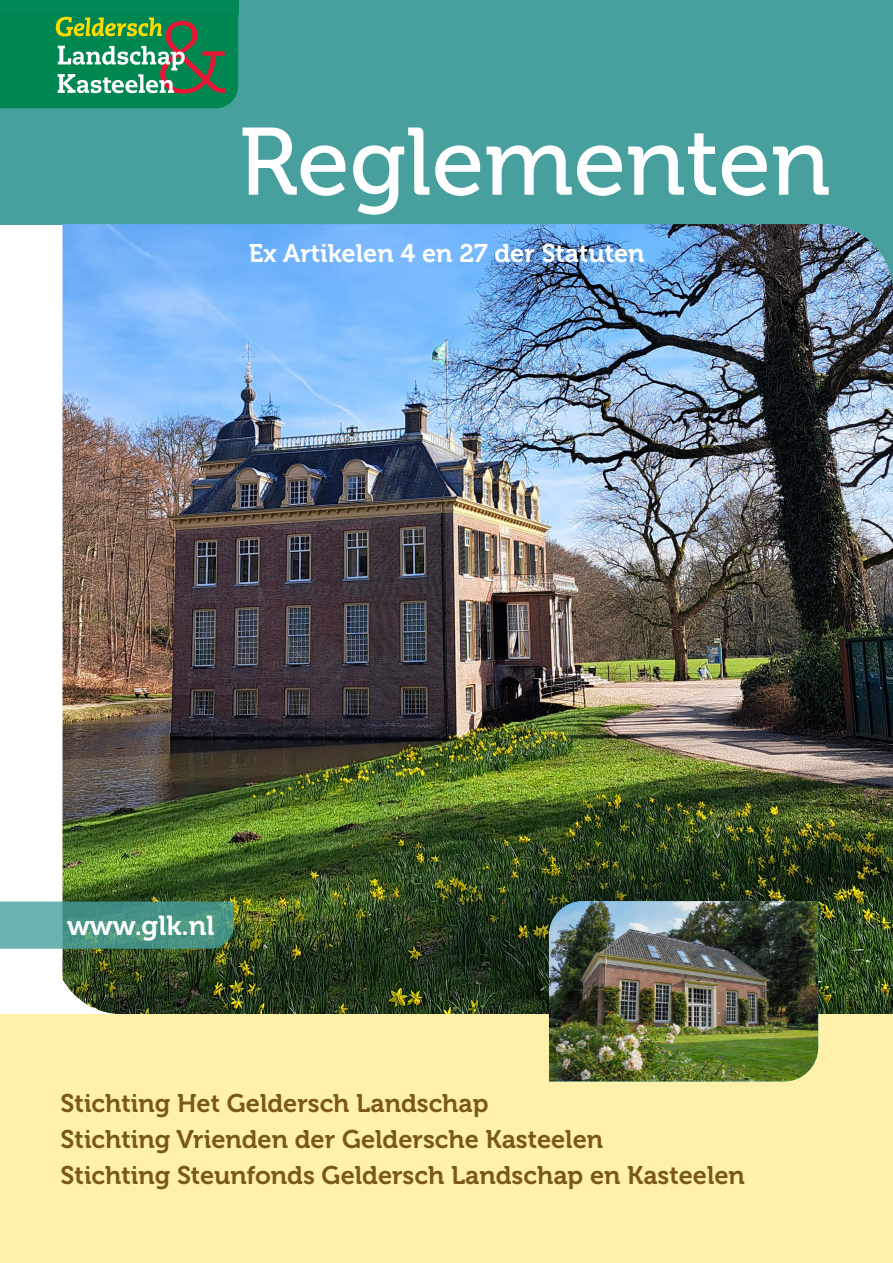
<style>
.page{position:relative;width:893px;height:1263px;background:#fff}
.page>*{position:absolute;margin:0;border:0;box-sizing:border-box;transform-origin:0 0}
.t1{font:95.25px "Museo 500";color:#fff}
.t2{font:27.45px "Museo 700";color:#fff}
.t3{font:25.35px "Museo 700";color:#7a5917}
.t4{font:25.35px "Museo 700";color:#fff}
</style>
<div class="page">
<div style="left:0;top:0;width:893px;height:224px;background:#47a09e"></div>
<img style="left:63px;top:224px;width:830px;height:790px">
<div style="left:0;top:1014px;width:893px;height:249px;background:#fff0aa"></div>
<div style="left:0;top:0;width:238px;height:14px;background:#008856"></div>
<svg style="left:0;top:14px;width:238px;height:94px;background:#2c8e5b"></svg>
<img style="left:549px;top:901px;width:269px;height:180px">
<svg style="left:0;top:901px;width:234px;height:48px;background:#519a8e"></svg>
<p class="t1" style="left:239px;top:110px;width:593px">Reglementen</p>
<p class="t4" style="left:249px;top:239px;width:397px">Ex Artikelen 4 en 27 der Statuten</p>
<p class="t2" style="left:67px;top:911px;width:149px">www.glk.nl</p>
<p class="t3" style="left:61px;top:1089px;width:429px">Stichting Het Geldersch Landschap</p>
<p class="t3" style="left:61px;top:1125px;width:544px">Stichting Vrienden der Geldersche Kasteelen</p>
<p class="t3" style="left:61px;top:1161px;width:686px">Stichting Steunfonds Geldersch Landschap en Kasteelen</p>
</div>
